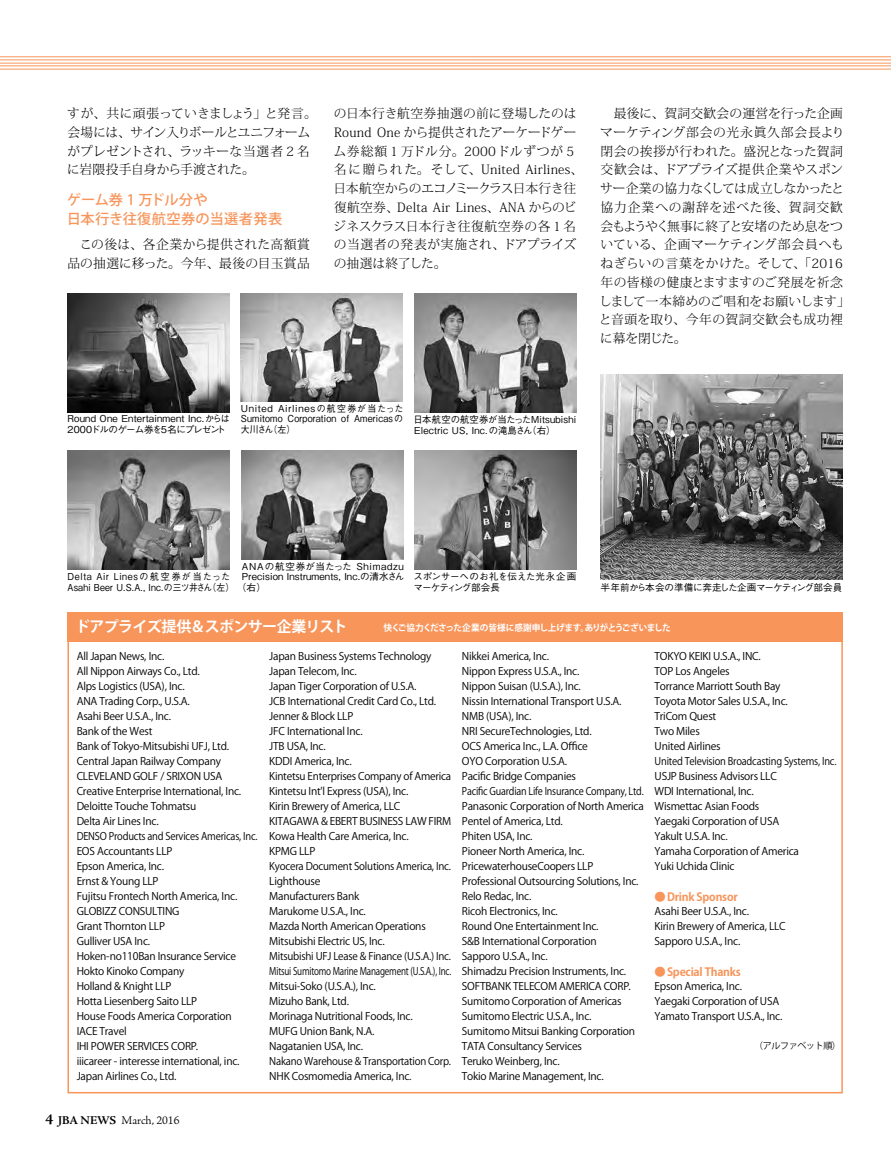
<style>
.page{position:relative;width:891px;height:1161px;background:#fff}
.page>*{position:absolute;margin:0;border:0;box-sizing:border-box;transform-origin:0 0}
.t1{font:700 15px "Koz Go Pro";letter-spacing:-.04em;color:#fff}
.t2{font:500 14.25px/18.8px "Koz Go Pro";letter-spacing:.015em;color:#f7955b}
.t3{font:300 12.75px/18.8px "Koz Min Pro";letter-spacing:.015em;color:#000}
.t4{font:300 12.75px/18.8px "Koz Min Pro";letter-spacing:-.01em;color:#000}
.t5{font:300 12px "Adobe Jenson Pro";color:#000}
.t6{font:700 11.25px "Koz Go Pro";letter-spacing:-.02em;color:#f7955b}
.t7{font:10.5px/15px "Koz Go Pro";letter-spacing:-.02em;color:#000}
.t8{font:500 9.6px/10.5px "Gothic BBB Pro";letter-spacing:.02em;color:#000}
.t9{font:500 9.6px/10.5px "Gothic BBB Pro";letter-spacing:.055em;color:#000;scale:.93 1}
.t10{font:500 9.6px/10.5px "Gothic BBB Pro";letter-spacing:-.025em;color:#000}
.t11{font:500 9.6px "Gothic BBB Pro";letter-spacing:-.045em;color:#000}
.t12{font:700 9px "Koz Go Pro";letter-spacing:-.05em;color:#fff;scale:.96 1}
.t13{font:9px "Koz Go Pro";letter-spacing:-.04em;color:#000}
.s1{font-weight:700;font-size:15px}
.s2{font-weight:700}
</style>
<div class="page">
<div style="left:68px;top:612px;width:775px;height:30px;background:#f7955b"></div>
<div style="left:68px;top:623px;width:775px;height:470px;border:2px solid #f7955b"></div>
<svg style="left:0;top:56px;width:891px;height:14px"></svg>
<img style="left:68px;top:293px;width:162px;height:119px">
<img style="left:241px;top:293px;width:162px;height:108px">
<img style="left:414px;top:293px;width:162px;height:119px">
<img style="left:68px;top:451px;width:162px;height:119px">
<img style="left:242px;top:451px;width:162px;height:108px">
<img style="left:414px;top:451px;width:162px;height:119px">
<img style="left:601px;top:374px;width:242px;height:205px">
<p class="t4" style="left:67px;top:104px;width:251px">すが、共に頑張っていきましょう」と発言。会場には、サイン入りボールとユニフォームがプレゼントされ、ラッキーな当選者２名に岩隈投手自身から手渡された。</p>
<h2 class="t2" style="left:67px;top:191px;width:217px">ゲーム券 1 万ドル分や<br>日本行き往復航空券の当選者発表</h2>
<p class="t3" style="left:67px;top:235px;width:244px">　この後は、各企業から提供された高額賞品の抽選に移った。今年、最後の目玉賞品</p>
<p class="t3" style="left:333px;top:104px;width:252px">の日本行き航空券抽選の前に登場したのは<br>Round One から提供されたアーケードゲーム券総額１万ドル分。2000ドルずつが５名に贈られた。そして、United Airlines、日本航空からのエコノミークラス日本行き往復航空券、Delta Air Lines、ANA からのビジネスクラス日本行き往復航空券の各１名の当選者の発表が実施され、ドアプライズの抽選は終了した。</p>
<p class="t8" style="left:68px;top:412px;width:164px">Round One Entertainment Inc.からは<br>2000ドルのゲーム券を５名にプレゼント</p>
<p class="t8" style="left:241px;top:402px;width:164px;text-align:justify">United Airlinesの航空券が当たったSumitomo Corporation of Americasの大川さん（左）</p>
<p class="t8" style="left:414px;top:413px;width:164px">日本航空の航空券が当たったMitsubishi<br>Electric US, Inc.の滝島さん（右）</p>
<p class="t3" style="left:599px;top:104px;width:252px">　最後に、賀詞交歓会の運営を行った企画マーケティング部会の光永眞久部会長より閉会の挨拶が行われた。盛況となった賀詞交歓会は、ドアプライズ提供企業やスポンサー企業の協力なくしては成立しなかったと協力企業への謝辞を述べた後、賀詞交歓会もようやく無事に終了と安堵のため息をついている、企画マーケティング部会員へもねぎらいの言葉をかけた。そして、「2016年の皆様の健康とますますのご発展を祈念しまして一本締めのご唱和をお願いします」と音頭を取り、今年の賀詞交歓会も成功裡に幕を閉じた。</p>
<p class="t8" style="left:242px;top:560px;width:164px">ANAの航空券が当たった Shimadzu<br>Precision Instruments, Inc.の清水さん</p>
<p class="t9" style="left:68px;top:570px;width:215px">Delta Air Lines の航空券が当たった<br>Asahi Beer U.S.A., Inc.の三ツ井さん（左）（右）</p>
<p class="t10" style="left:414px;top:570px;width:164px">スポンサーへのお礼を伝えた光永企画マーケティング部会長</p>
<p class="t11" style="left:601px;top:580px;width:243px">半年前から本会の準備に奔走した企画マーケティング部会員</p>
<h1 class="t1" style="left:75px;top:617px;width:274px">ドアプライズ提供＆スポンサー企業リスト</h1>
<p class="t12" style="left:383px;top:622px;width:301px">快くご協力くださった企業の皆様に感謝申し上げます。ありがとうございました</p>
<p class="t7" style="left:77px;top:649px;width:183px">All Japan News, Inc.<br>All Nippon Airways Co., Ltd.<br>Alps Logistics (USA), Inc.<br>ANA Trading Corp., U.S.A.<br>Asahi Beer U.S.A., Inc.<br>Bank of the West<br>Bank of Tokyo-Mitsubishi UFJ, Ltd.<br>Central Japan Railway Company<br>CLEVELAND GOLF / SRIXON USA<br>Creative Enterprise International, Inc.<br>Deloitte Touche Tohmatsu<br>Delta Air Lines Inc.<br>DENSO Products and Services Americas, Inc.<br>EOS Accountants LLP<br>Epson America, Inc.<br>Ernst &amp; Young LLP<br>Fujitsu Frontech North America, Inc.<br>GLOBIZZ CONSULTING<br>Grant Thornton LLP<br>Gulliver USA Inc.<br>Hoken-no110Ban Insurance Service<br>Hokto Kinoko Company<br>Holland &amp; Knight LLP<br>Hotta Liesenberg Saito LLP<br>House Foods America Corporation<br>IACE Travel<br>IHI POWER SERVICES CORP.<br>iiicareer - interesse international, inc.<br>Japan Airlines Co., Ltd.</p>
<p class="t7" style="left:269px;top:649px;width:183px">Japan Business Systems Technology<br>Japan Telecom, Inc.<br>Japan Tiger Corporation of U.S.A.<br>JCB International Credit Card Co., Ltd.<br>Jenner &amp; Block LLP<br>JFC International Inc.<br>JTB USA, Inc.<br>KDDI America, Inc.<br>Kintetsu Enterprises Company of America<br>Kintetsu Int'l Express (USA), Inc.<br>Kirin Brewery of America, LLC<br>KITAGAWA &amp; EBERT BUSINESS LAW FIRM<br>Kowa Health Care America, Inc.<br>KPMG LLP<br>Kyocera Document Solutions America, Inc.<br>Lighthouse<br>Manufacturers Bank<br>Marukome U.S.A., Inc.<br>Mazda North American Operations<br>Mitsubishi Electric US, Inc.<br>Mitsubishi UFJ Lease &amp; Finance (U.S.A.) Inc.<br>Mitsui Sumitomo Marine Management (U.S.A.), Inc.<br>Mitsui-Soko (U.S.A.), Inc.<br>Mizuho Bank, Ltd.<br>Morinaga Nutritional Foods, Inc.<br>MUFG Union Bank, N.A.<br>Nagatanien USA, Inc.<br>Nakano Warehouse &amp; Transportation Corp.<br>NHK Cosmomedia America, Inc.</p>
<p class="t7" style="left:462px;top:649px;width:183px">Nikkei America, Inc.<br>Nippon Express U.S.A., Inc.<br>Nippon Suisan (U.S.A.), Inc.<br>Nissin International Transport U.S.A.<br>NMB (USA), Inc.<br>NRI SecureTechnologies, Ltd.<br>OCS America Inc., L.A. Office<br>OYO Corporation U.S.A.<br>Pacific Bridge Companies<br>Pacific Guardian Life Insurance Company, Ltd.<br>Panasonic Corporation of North America<br>Pentel of America, Ltd.<br>Phiten USA, Inc.<br>Pioneer North America, Inc.<br>PricewaterhouseCoopers LLP<br>Professional Outsourcing Solutions, Inc.<br>Relo Redac, Inc.<br>Ricoh Electronics, Inc.<br>Round One Entertainment Inc.<br>S&amp;B International Corporation<br>Sapporo U.S.A., Inc.<br>Shimadzu Precision Instruments, Inc.<br>SOFTBANK TELECOM AMERICA CORP.<br>Sumitomo Corporation of Americas<br>Sumitomo Electric U.S.A., Inc.<br>Sumitomo Mitsui Banking Corporation<br>TATA Consultancy Services<br>Teruko Weinberg, Inc.<br>Tokio Marine Management, Inc.</p>
<p class="t7" style="left:655px;top:649px;width:183px">TOKYO KEIKI U.S.A., INC.<br>TOP Los Angeles<br>Torrance Marriott South Bay<br>Toyota Motor Sales U.S.A., Inc.<br>TriCom Quest<br>Two Miles<br>United Airlines<br>United Television Broadcasting Systems, Inc.<br>USJP Business Advisors LLC<br>WDI International, Inc.<br>Wismettac Asian Foods<br>Yaegaki Corporation of USA<br>Yakult U.S.A. Inc.<br>Yamaha Corporation of America<br>Yuki Uchida Clinic</p>
<p class="t6" style="left:655px;top:890px;width:85px">●Drink Sponsor</p>
<p class="t7" style="left:655px;top:904px;width:133px">Asahi Beer U.S.A., Inc.<br>Kirin Brewery of America, LLC<br>Sapporo U.S.A., Inc.</p>
<p class="t6" style="left:655px;top:965px;width:88px">●Special Thanks</p>
<p class="t7" style="left:655px;top:979px;width:129px">Epson America, Inc.<br>Yaegaki Corporation of USA<br>Yamato Transport U.S.A., Inc.</p>
<p class="t13" style="left:754px;top:1040px;width:88px">（アルファベット順）</p>
<p class="t5" style="left:46px;top:1113px;width:135px"><span class="s1">4</span> <span class="s2">JBA NEWS</span> March, 2016</p>
</div>
